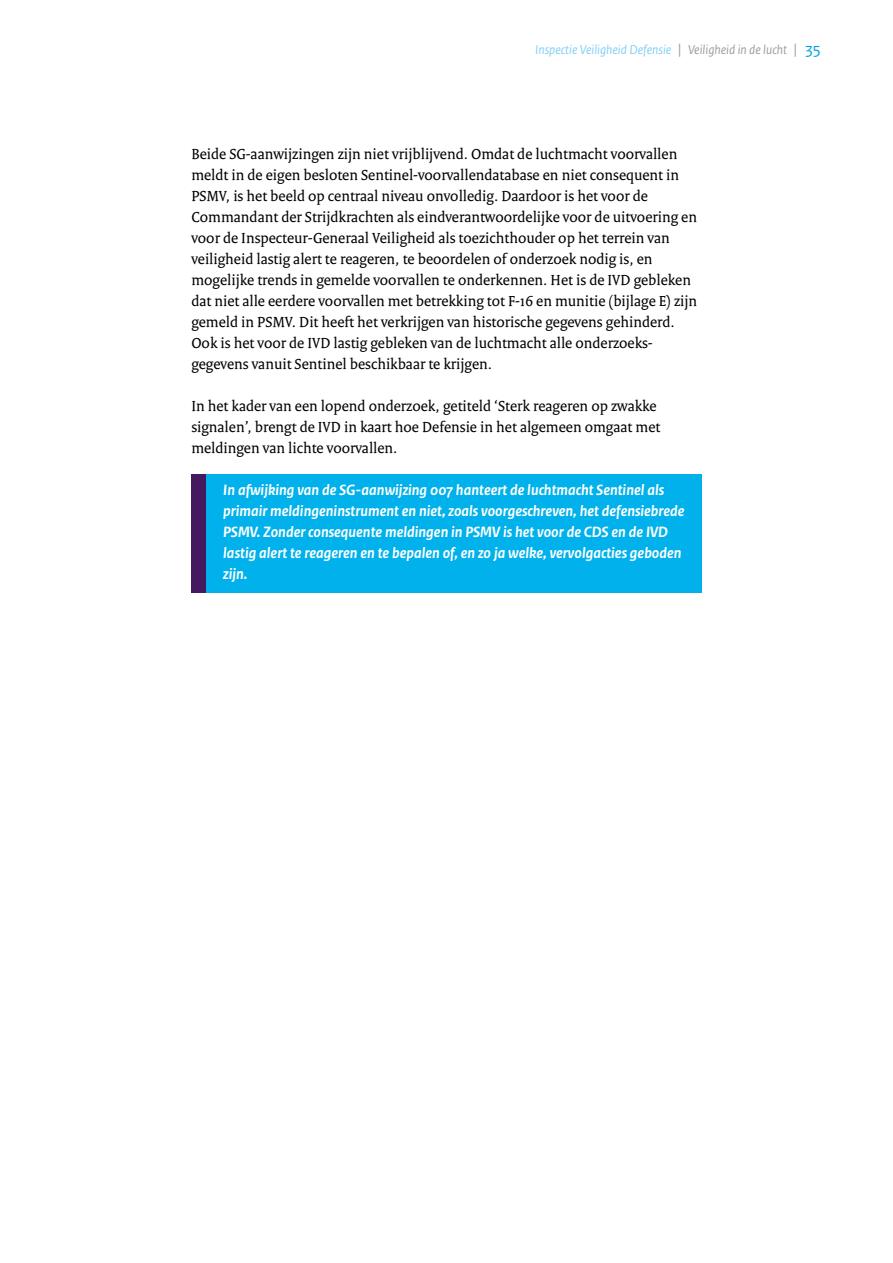
<style>
.page{position:relative;width:893px;height:1263px;background:#fff}
.page>*{position:absolute;margin:0;border:0;box-sizing:border-box;transform-origin:0 0}
.t1{font:15.75px/21px "Rijksoverheid Serif";color:#000}
.t2{font:italic 700 15.75px/21px "Rijksoverheid Sans Text";color:#fff}
.t3{font:italic 13.5px "Rijksoverheid Sans Text";color:#83d0f5}
.s1{font-style:normal;font-size:15.75px;color:#9d9d9c}
.s2{color:#9d9d9c}
.s3{font-style:normal;font-size:16.5px;color:#009fe3}
</style>
<div class="page">
<div style="left:191px;top:474px;width:511px;height:118px;background:#00b1eb"></div>
<div style="left:191px;top:474px;width:15px;height:118px;background:#44195e"></div>
<p class="t3" style="left:535px;top:42px;width:287px">Inspectie Veiligheid Defensie <span class="s1">|</span> <span class="s2">Veiligheid in de lucht</span> <span class="s1">|</span> <span class="s3">35</span></p>
<p class="t1" style="left:191px;top:143px;width:507px">Beide SG-aanwijzingen zijn niet vrijblijvend. Omdat de luchtmacht voorvallen meldt in de eigen besloten Sentinel-voorvallendatabase en niet consequent in PSMV, is het beeld op centraal niveau onvolledig. Daardoor is het voor de Commandant der Strijdkrachten als eindverantwoordelijke voor de uitvoering en voor de Inspecteur-Generaal Veiligheid als toezichthouder op het terrein van veiligheid lastig alert te reageren, te beoordelen of onderzoek nodig is, en mogelijke trends in gemelde voorvallen te onderkennen. Het is de IVD gebleken dat niet alle eerdere voorvallen met betrekking tot F-16 en munitie (bijlage E) zijn gemeld in PSMV. Dit heeft het verkrijgen van historische gegevens gehinderd.<br>Ook is het voor de IVD lastig gebleken van de luchtmacht alle onderzoeks&shy;gegevens vanuit Sentinel beschikbaar te krijgen.</p>
<p class="t1" style="left:191px;top:395px;width:470px">In het kader van een lopend onderzoek, getiteld ‘Sterk reageren op zwakke signalen’, brengt de IVD in kaart hoe Defensie in het algemeen omgaat met meldingen van lichte voorvallen.</p>
<p class="t2" style="left:223px;top:480px;width:463px">In afwijking van de SG-aanwijzing 007 hanteert de luchtmacht Sentinel als primair meldingeninstrument en niet, zoals voorgeschreven, het defensiebrede PSMV. Zonder consequente meldingen in PSMV is het voor de CDS en de IVD lastig alert te reageren en te bepalen of, en zo ja welke, vervolgacties geboden zijn.</p>
</div>
